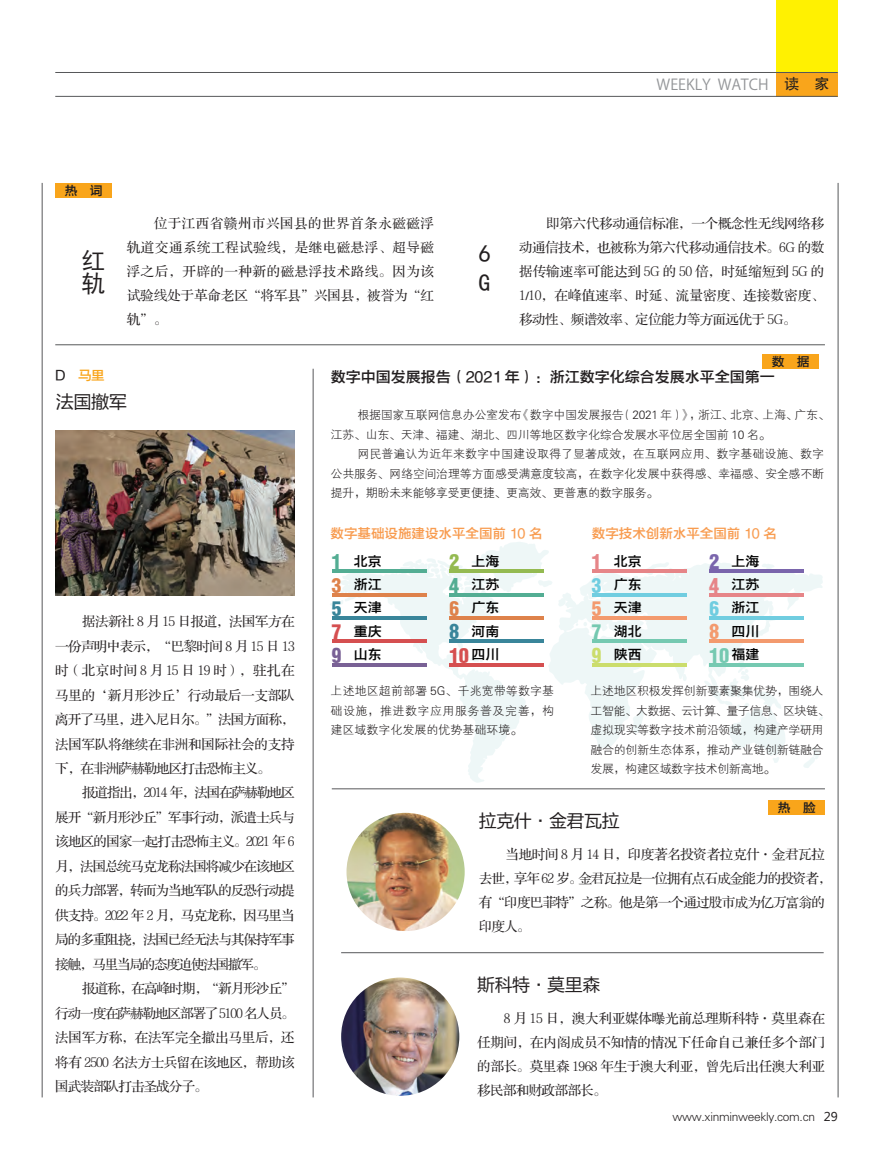
<style>
.page{position:relative;width:893px;height:1157px;background:#fff}
.page>*{position:absolute;margin:0;border:0;box-sizing:border-box;transform-origin:0 0}
.t1{font:24px/23.4px "Sim Hei";color:#231f20}
.t2{font:22.2px/23.4px "Helvetica Condensed Black Se";color:#53ad93;text-align:justify}
.t3{font:22.2px/23.4px "Helvetica Condensed Black Se";color:#e68588;text-align:justify}
.t4{font:22.2px "Helvetica Condensed Black Se";color:#d54f50}
.t5{font:22.2px "Helvetica Condensed Black Se";color:#75c9b1}
.t6{font:22.2px "Helvetica Condensed Black Se";color:#39859a}
.t7{font:22.2px "Helvetica Condensed Black Se";color:#de824b}
.t8{font:22.2px "Helvetica Condensed Black Se";color:#94ba51}
.t9{font:22.2px "Helvetica Condensed Black Se";color:#f39a6e}
.t10{font:22.2px "Helvetica Condensed Black Se";color:#70cde0}
.t11{font:22.2px "Helvetica Condensed Black Se";color:#7a65ac}
.t12{font:18px "FZLTHJW GB1 0";letter-spacing:-.025em;color:#231f20}
.t13{font:15px "FZYDZHJW GB1 0";color:#231f20}
.t14{font:15px "Koz Go Pro";color:#939598}
.t15{font:13.65px/23.4px "FZYDZHK GBK1 0";color:#030303;text-align:justify}
.t16{font:13.5px/24px "FZS3 K GBK1 0";letter-spacing:-.05em;color:#231f20;text-align:justify}
.t17{font:13.5px "FZS3 K GBK1 0";letter-spacing:-.07em;color:#231f20}
.t18{font:13.5px "FZS3 K GBK1 0";letter-spacing:-.01em;color:#231f20}
.t19{font:13.5px "FZYDZHJW GB1 0";color:#f89c50}
.t20{font:13.5px "FZS3 K GBK1 0";letter-spacing:-.075em;color:#231f20}
.t21{font:13.5px "FZS3 K GBK1 0";letter-spacing:-.03em;color:#231f20}
.t22{font:13.5px "FZS3 K GBK1 0";letter-spacing:.035em;color:#231f20}
.t23{font:13.5px "FZS3 K GBK1 0";letter-spacing:-.08em;color:#231f20}
.t24{font:13.5px "FZS3 K GBK1 0";letter-spacing:-.015em;color:#231f20}
.t25{font:13.5px "FZS3 K GBK1 0";letter-spacing:-.085em;color:#231f20}
.t26{font:13.5px "FZYDZHJW GB1 0";color:#231f20}
.t27{font:12.75px "FZYDZHJW GB1 0";color:#231f20}
.t28{font:12px/19.5px "FZXH1 JW GB1 0";letter-spacing:-.025em;color:#231f20;text-align:justify}
.t29{font:12px "FZXH1 JW GB1 0";color:#231f20}
.s1{font-family:"FZHTJW GB1 0";color:#231f20}
.s2{color:#f9a51b}
.s3{color:#de824b}
.s4{color:#39859a}
.s5{color:#d54f50}
.s6{color:#796195}
.s7{color:#70cde0}
.s8{color:#f39a6e}
.s9{color:#75c9b1}
.s10{color:#cbdd6c}
.s11{font-family:"Microsoft Ya Hei"}
</style>
<div class="page">
<div style="left:776px;top:0;width:62px;height:97px;background:#fff101"></div>
<div style="left:776px;top:72px;width:62px;height:25px;background:#f9a51b"></div>
<hr style="left:55px;top:72px;width:783px;height:1px;background:#57585a">
<hr style="left:55px;top:96px;width:783px;height:1px;background:#57585a">
<svg style="left:330px;top:542px;width:493px;height:241px"></svg>
<div style="left:55px;top:183px;width:57px;height:15px;background:#f9a51b"></div>
<hr style="left:332px;top:788px;width:493px;height:1px;background:#57585a">
<hr style="left:42px;top:183px;width:1px;height:914px;background:#57585a">
<hr style="left:838px;top:183px;width:1px;height:914px;background:#57585a">
<hr style="left:313px;top:369px;width:1px;height:728px;background:#57585a">
<hr style="left:55px;top:344px;width:770px;height:1px;background:#57585a">
<div style="left:768px;top:800px;width:57px;height:15px;background:#f9a51b"></div>
<img style="left:341px;top:977px;width:118px;height:118px;border-radius:59px">
<div style="left:762px;top:354px;width:57px;height:15px;background:#f9a51b"></div>
<hr style="left:341px;top:952px;width:483px;height:1px;background:#57585a">
<img style="left:346px;top:813px;width:119px;height:118px;border-radius:59px">
<img style="left:56px;top:431px;width:239px;height:165px">
<hr style="left:332px;top:569px;width:94px;height:4px;background:#53ad93">
<hr style="left:332px;top:593px;width:94px;height:3px;background:#de824b">
<hr style="left:332px;top:616px;width:94px;height:3px;background:#39859a">
<hr style="left:332px;top:639px;width:94px;height:4px;background:#d54f50">
<hr style="left:332px;top:663px;width:94px;height:3px;background:#796195">
<hr style="left:449px;top:569px;width:95px;height:4px;background:#94ba51">
<hr style="left:449px;top:593px;width:95px;height:3px;background:#53ad93">
<hr style="left:449px;top:616px;width:95px;height:3px;background:#de824b">
<hr style="left:449px;top:639px;width:95px;height:4px;background:#39859a">
<hr style="left:449px;top:663px;width:95px;height:3px;background:#d54f50">
<hr style="left:592px;top:569px;width:94px;height:4px;background:#e68588">
<hr style="left:592px;top:593px;width:94px;height:3px;background:#70cde0">
<hr style="left:592px;top:616px;width:94px;height:3px;background:#f39a6e">
<hr style="left:592px;top:639px;width:94px;height:4px;background:#75c9b1">
<hr style="left:592px;top:663px;width:94px;height:3px;background:#cbdd6c">
<hr style="left:709px;top:569px;width:95px;height:4px;background:#7a65ac">
<hr style="left:709px;top:593px;width:95px;height:3px;background:#e68588">
<hr style="left:709px;top:616px;width:95px;height:3px;background:#70cde0">
<hr style="left:709px;top:639px;width:95px;height:4px;background:#f39a6e">
<hr style="left:709px;top:663px;width:95px;height:3px;background:#75c9b1">
<p class="t14" style="left:657px;top:75px;width:175px">WEEKLY WATCH <span class="s1">读　家</span></p>
<p class="t27" style="left:65px;top:183px;width:39px">热　词</p>
<p class="t16" style="left:127px;top:212px;width:309px;text-indent:27px">位于江西省赣州市兴国县的世界首条永磁磁浮轨道交通系统工程试验线，是继电磁悬浮、超导磁浮之后，开辟的一种新的磁悬浮技术路线。因为该试验线处于革命老区“将军县”兴国县，被誉为“红轨”。</p>
<p class="t1" style="left:82px;top:248px;width:25px">红轨</p>
<p class="t1" style="left:479px;top:239px;width:13px;line-height:28.8px">6<br>G</p>
<p class="t16" style="left:519px;top:212px;width:307px;text-indent:27px">即第六代移动通信标准，一个概念性无线网络移动通信技术，也被称为第六代移动通信技术。6G 的数据传输速率可能达到 5G 的 50 倍，时延缩短到 5G 的1/10，在峰值速率、时延、流量密度、连接数密度、移动性、频谱效率、定位能力等方面远优于 5G。</p>
<p class="t26" style="left:56px;top:368px;width:51px">D　<span class="s2">马里</span></p>
<p class="t12" style="left:56px;top:392px;width:73px">法国撤军</p>
<p class="t16" style="left:82px;top:610px;width:214px">据法新社 8 月 15 日报道，法国军方在</p>
<p class="t16" style="left:55px;top:634px;width:241px">一份声明中表示，“巴黎时间 8 月 15 日 13</p>
<p class="t22" style="left:55px;top:663px;width:241px">时（北京时间 8 月 15 日 19 时），驻扎在</p>
<p class="t18" style="left:55px;top:688px;width:241px">马里的‘新月形沙丘’行动最后一支部队</p>
<p class="t16" style="left:55px;top:708px;width:241px">离开了马里，进入尼日尔。”法国方面称，</p>
<p class="t24" style="left:55px;top:737px;width:241px">法国军队将继续在非洲和国际社会的支持</p>
<p class="t16" style="left:55px;top:757px;width:217px">下，在非洲萨赫勒地区打击恐怖主义。</p>
<p class="t23" style="left:82px;top:786px;width:214px">报道指出，2014 年，法国在萨赫勒地区</p>
<p class="t17" style="left:55px;top:810px;width:241px">展开“新月形沙丘”军事行动，派遣士兵与</p>
<p class="t16" style="left:55px;top:830px;width:241px">该地区的国家一起打击恐怖主义。2021 年 6</p>
<p class="t17" style="left:55px;top:859px;width:241px">月，法国总统马克龙称法国将减少在该地区</p>
<p class="t17" style="left:55px;top:883px;width:241px">的兵力部署，转而为当地军队的反恐行动提</p>
<p class="t17" style="left:55px;top:908px;width:241px">供支持。2022 年 2 月，马克龙称，因马里当</p>
<p class="t17" style="left:55px;top:932px;width:241px">局的多重阻挠，法国已经无法与其保持军事</p>
<p class="t25" style="left:55px;top:957px;width:213px">接触，马里当局的态度迫使法国撤军。</p>
<p class="t16" style="left:82px;top:977px;width:214px">报道称，在高峰时期，“新月形沙丘”</p>
<p class="t20" style="left:55px;top:1006px;width:241px">行动一度在萨赫勒地区部署了5100名人员。</p>
<p class="t18" style="left:55px;top:1030px;width:241px">法国军方称，在法军完全撤出马里后，还</p>
<p class="t21" style="left:55px;top:1054px;width:241px">将有 2500 名法方士兵留在该地区，帮助该</p>
<p class="t16" style="left:55px;top:1074px;width:154px">国武装部队打击圣战分子。</p>
<p class="t27" style="left:772px;top:354px;width:39px">数　据</p>
<p class="t13" style="left:331px;top:368px;width:446px">数字中国发展报告（2021 年）：浙江数字化综合发展水平全国第一</p>
<p class="t28" style="left:357px;top:405px;width:474px">根据国家互联网信息办公室发布《数字中国发展报告（2021 年）》，浙江、北京、上海、广东、</p>
<p class="t28" style="left:331px;top:425px;width:442px">江苏、山东、天津、福建、湖北、四川等地区数字化综合发展水平位居全国前 10 名。</p>
<p class="t29" style="left:357px;top:447px;width:468px">网民普遍认为近年来数字中国建设取得了显著成效，在互联网应用、数字基础设施、数字</p>
<p class="t28" style="left:331px;top:464px;width:495px">公共服务、网络空间治理等方面感受满意度较高，在数字化发展中获得感、幸福感、安全感不断</p>
<p class="t28" style="left:331px;top:483px;width:329px">提升，期盼未来能够享受更便捷、更高效、更普惠的数字服务。</p>
<p class="t19" style="left:331px;top:525px;width:213px">数字基础设施建设水平全国前 10 名</p>
<p class="t19" style="left:592px;top:525px;width:186px">数字技术创新水平全国前 10 名</p>
<p class="t2" style="left:332px;top:551px;width:11px">1<br><span class="s3">3<br></span><span class="s4">5<br></span><span class="s5">7<br></span><span class="s6">9</span></p>
<p class="t15" style="left:354px;top:549px;width:29px">北京浙江天津重庆山东</p>
<p class="t15" style="left:471px;top:549px;width:29px">上海江苏广东河南四川</p>
<p class="t8" style="left:449px;top:553px;width:11px">2</p>
<p class="t15" style="left:614px;top:549px;width:29px">北京广东天津湖北陕西</p>
<p class="t15" style="left:731px;top:549px;width:29px">上海江苏浙江四川福建</p>
<p class="t11" style="left:710px;top:553px;width:11px">2</p>
<p class="t3" style="left:592px;top:551px;width:11px">1<br><span class="s7">3<br></span><span class="s8">5<br></span><span class="s9">7<br></span><span class="s10">9</span></p>
<p class="t2" style="left:449px;top:575px;width:11px">4</p>
<p class="t3" style="left:710px;top:575px;width:11px">4</p>
<p class="t7" style="left:449px;top:599px;width:11px">6</p>
<p class="t10" style="left:710px;top:599px;width:11px">6</p>
<p class="t6" style="left:449px;top:623px;width:11px">8</p>
<p class="t9" style="left:710px;top:623px;width:11px">8</p>
<p class="t4" style="left:449px;top:646px;width:21px">10</p>
<p class="t5" style="left:710px;top:646px;width:21px">10</p>
<p class="t28" style="left:331px;top:681px;width:225px">上述地区超前部署 5G、千兆宽带等数字基础设施，推进数字应用服务普及完善，构建区域数字化发展的优势基础环境。</p>
<p class="t28" style="left:591px;top:681px;width:241px;text-align:left">上述地区积极发挥创新要素聚集优势，围绕人工智能、大数据、云计算、量子信息、区块链、虚拟现实等数字技术前沿领域，构建产学研用融合的创新生态体系，推动产业链创新链融合发展，构建区域数字技术创新高地。</p>
<p class="t27" style="left:778px;top:801px;width:40px">热 脸</p>
<p class="t12" style="left:479px;top:810px;width:142px">拉克什·金君瓦拉</p>
<p class="t16" style="left:479px;top:842px;width:354px;text-align:left;text-indent:27px">当地时间 8 月 14 日，印度著名投资者拉克什·金君瓦拉去世，享年 62 岁。金君瓦拉是一位拥有点石成金能力的投资者，有“印度巴菲特”之称。他是第一个通过股市成为亿万富翁的印度人。</p>
<p class="t12" style="left:477px;top:975px;width:125px">斯科特·莫里森</p>
<p class="t16" style="left:477px;top:1007px;width:350px;text-indent:27px">8 月 15 日，澳大利亚媒体曝光前总理斯科特·莫里森在任期间，在内阁成员不知情的情况下任命自己兼任多个部门的部长。莫里森 1968 年生于澳大利亚，曾先后出任澳大利亚移民部和财政部部长。</p>
<p class="t28" style="left:673px;top:1106px;width:167px">www.xinminweekly.com.cn <span class="s11">29</span></p>
</div>
